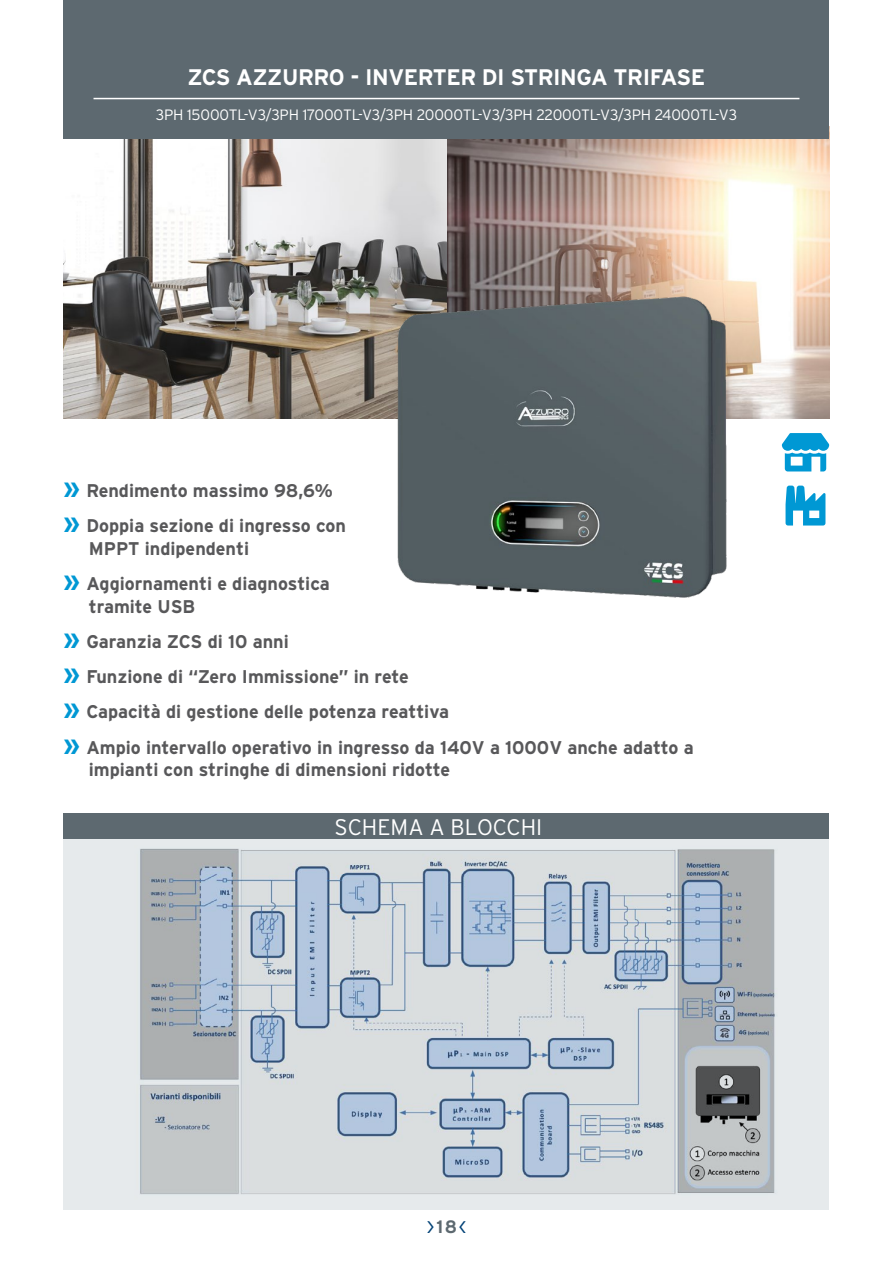
<style>
.page{position:relative;width:893px;height:1263px;background:#fff}
.page>*{position:absolute;margin:0;border:0;box-sizing:border-box;transform-origin:0 0}
.t1{font:700 22.5px "Interstate";letter-spacing:-.02em;color:#fff}
.t2{font:300 22.5px "Interstate";color:#fff}
.t3{font:300 22.5px "Interstate";color:#004176}
.t4{font:700 18.3px/35.2px "Interstate";color:#58585a}
.t5{font:300 15px "Interstate";letter-spacing:-.01em;color:#fff}
.s1{font-size:27.6px;color:#0098d4}
.s2{font-weight:700;font-size:18px;color:#5d6970}
</style>
<div class="page">
<img style="left:63px;top:138px;width:766px;height:281px">
<svg style="left:782px;top:433px;width:47px;height:38px"></svg>
<div style="left:63px;top:839px;width:766px;height:371px;background:#e6eaec"></div>
<div style="left:63px;top:813px;width:766px;height:26px;background:#5d6970"></div>
<div style="left:63px;top:0;width:766px;height:138px;background:#5d6970"></div>
<hr style="left:94px;top:98px;width:705px;height:1px;background:#fff">
<svg style="left:785px;top:486px;width:40px;height:39px"></svg>
<img style="left:140px;top:848px;width:635px;height:346px">
<img style="left:395px;top:204px;width:341px;height:394px">
<p class="t1" style="left:188px;top:65px;width:519px">ZCS AZZURRO - INVERTER DI STRINGA TRIFASE</p>
<p class="t5" style="left:156px;top:106px;width:583px">3PH 15000TL-V3/3PH 17000TL-V3/3PH 20000TL-V3/3PH 22000TL-V3/3PH 24000TL-V3</p>
<p class="t4" style="left:63px;top:473px;width:284px"><span class="s1">»</span> Rendimento massimo 98,6% <span class="s1">»</span> Doppia sezione di ingresso con</p>
<p class="t4" style="left:63px;top:531px;width:268px;text-indent:26px">MPPT indipendenti<br><span class="s1">»</span> Aggiornamenti e diagnostica</p>
<p class="t4" style="left:63px;top:588px;width:632px;text-indent:26px">tramite USB<br><span class="s1">»</span> Garanzia ZCS di 10 anni<br><span class="s1">»</span> Funzione di “Zero Immissione” in rete<br><span class="s1">»</span> Capacità di gestione delle potenza reattiva<br><span class="s1">»</span> Ampio intervallo operativo in ingresso da 140V a 1000V anche adatto a</p>
<p class="t4" style="left:89px;top:752px;width:363px">impianti con stringhe di dimensioni ridotte</p>
<p class="t2" style="left:335px;top:814px;width:209px">SCHEMA A BLOCCHI</p>
<p class="t3" style="left:426px;top:1213px;width:42px">›<span class="s2">18</span>‹</p>
</div>
